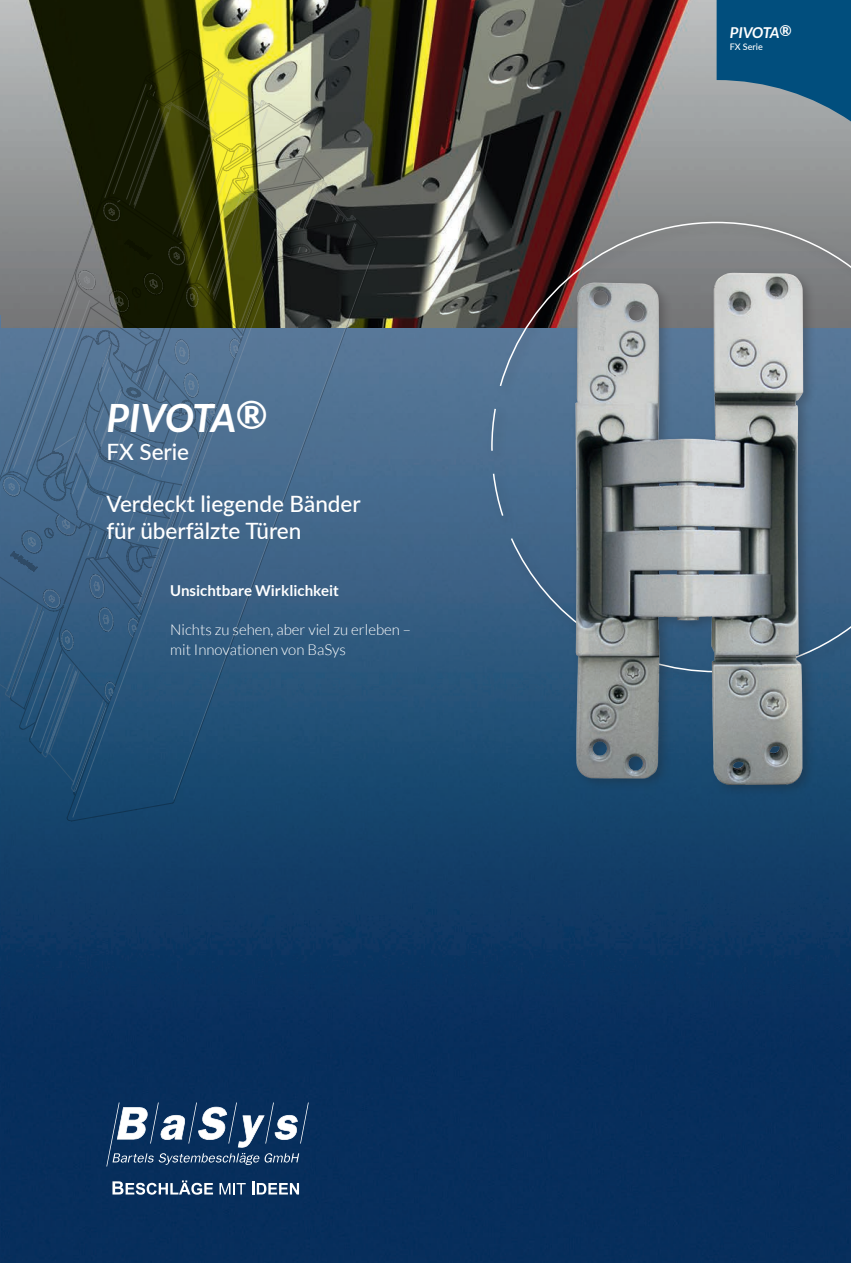
<style>
.page{position:relative;width:851px;height:1263px;background:#fff}
.page>*{position:absolute;margin:0;border:0;box-sizing:border-box;transform-origin:0 0}
.t1{font:italic 700 39px "Lato";letter-spacing:-.02em;color:#fff}
.t2{font:500 22.5px/27px "Lato";color:#fff}
.t3{font:300 15px/19.5px "Lato";color:#fff}
.t4{font:700 15px "Lato";color:#fff}
.t5{font:italic 700 15px "Lato";letter-spacing:-.02em;color:#fff}
.t6{font:500 9px "Lato";color:#fff}
</style>
<div class="page">
<img style="left:1px;top:327px;width:849px;height:936px">
<img style="left:0;top:0;width:850px;height:327px">
<svg style="left:112px;top:1180px;width:101px;height:15px"></svg>
<svg style="left:219px;top:1183px;width:27px;height:11px"></svg>
<svg style="left:252px;top:1181px;width:47px;height:13px"></svg>
<svg style="left:106px;top:1102px;width:203px;height:64px;background:#405e82"></svg>
<div style="left:486px;top:405px;width:23px;height:58px;background:#4d6f90"></div>
<svg style="left:491px;top:408px;width:4px;height:43px"></svg>
<div style="left:488px;top:470px;width:28px;height:58px;background:#44698c"></div>
<svg style="left:492px;top:473px;width:3px;height:15px"></svg>
<div style="left:495px;top:217px;width:355px;height:469px;background:#231f20;opacity:.3"></div>
<svg style="left:498px;top:221px;width:352px;height:452px;background:#54657a"></svg>
<img style="left:0;top:316px;width:1px;height:947px">
<img style="left:556px;top:259px;width:266px;height:543px">
<div style="left:28px;top:757px;width:350px;height:65px;background:#16466d"></div>
<div style="left:43px;top:757px;width:311px;height:33px;background:#194a70"></div>
<svg style="left:0;top:49px;width:378px;height:708px;background:#49616b"></svg>
<svg style="left:716px;top:0;width:135px;height:122px;background:#276387"></svg>
<h1 class="t1" style="left:106px;top:395px;width:162px">PIVOTA®</h1>
<h2 class="t2" style="left:106px;top:438px;width:84px">FX Serie</h2>
<h2 class="t2" style="left:106px;top:489px;width:256px">Verdeckt liegende Bänder für überfälzte Türen</h2>
<p class="t4" style="left:170px;top:582px;width:170px">Unsichtbare Wirklichkeit</p>
<p class="t3" style="left:170px;top:620px;width:242px">Nichts zu sehen, aber viel zu erleben – mit Innovationen von BaSys</p>
<p class="t5" style="left:729px;top:24px;width:63px">PIVOTA®</p>
<p class="t6" style="left:729px;top:41px;width:35px">FX Serie</p>
</div>
